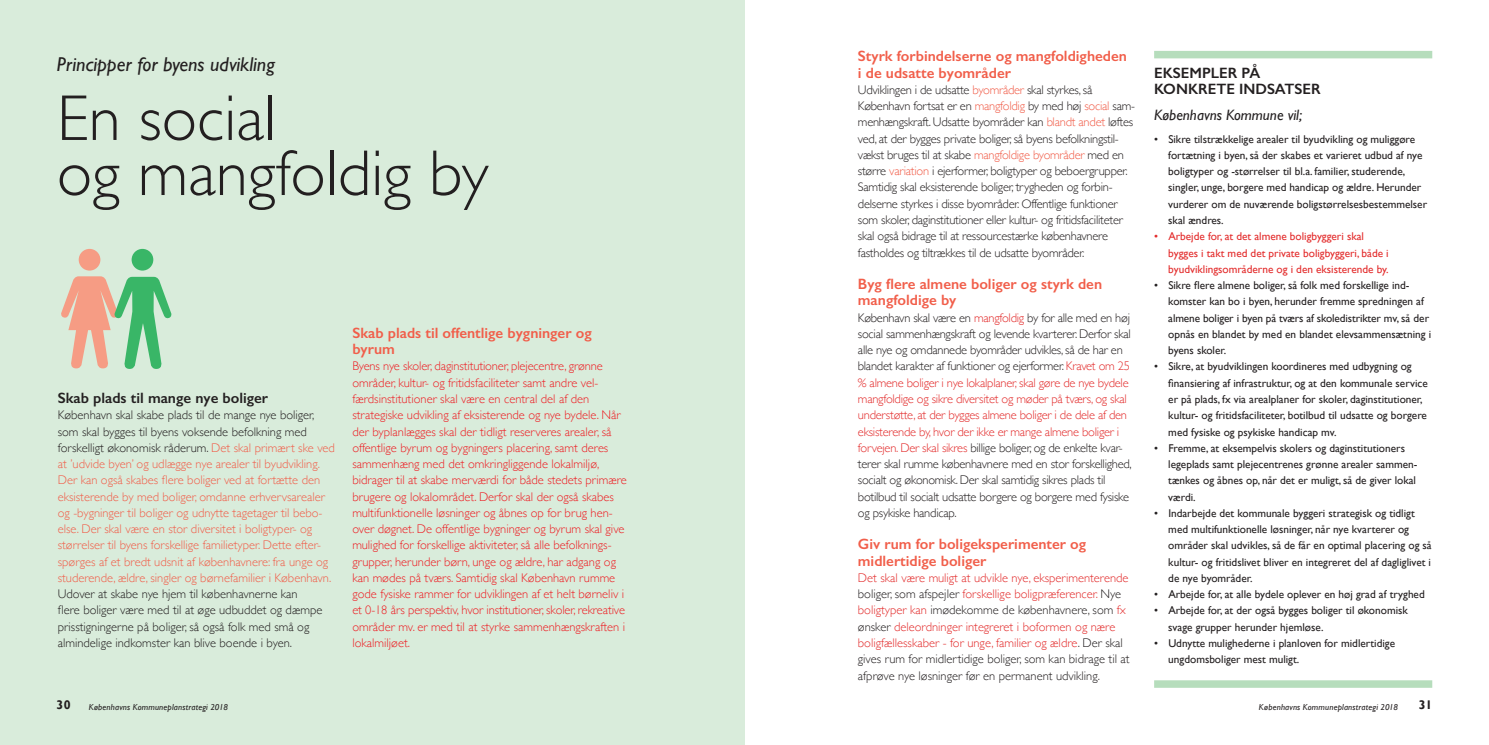
<style>
.page{position:relative;width:1489px;height:745px;background:#fff}
.page>*{position:absolute;margin:0;border:0;box-sizing:border-box;transform-origin:0 0}
.t1{font:300 65px/55px "Gill Sans";color:#231f20}
.t2{font:italic 20px "Gill Sans";color:#231f20}
.t3{font:600 15px/16.2px "Gill Sans";color:#f15e4a}
.t4{font:600 15px/16.2px "Gill Sans";color:#231f20}
.t5{font:italic 15px "Gill Sans";color:#231f20}
.t6{font:300 12.5px/16.2px "Gill Sans";letter-spacing:-.02em;color:#231f20}
.t7{font:300 12.5px/16.2px "Gill Sans";color:#ee1d23}
.t8{font:300 12.5px/16.2px "Gill Sans";color:#f15e4a}
.t9{font:300 12.5px/16.2px "Gill Sans";color:#e32c2c}
.t10{font:300 12.5px/16.2px "Gill Sans";color:#231f20}
.t11{font:700 12.5px "Gill Sans";color:#231f20}
.t12{font:11.25px/16.2px "Gill Sans";color:#231f20}
.t13{font:11.25px/16.2px "Gill Sans";color:#e32c2c}
.t14{font:italic 8.75px "Gill Sans";letter-spacing:.02em;color:#231f20}
.s1{color:#231f20}
.s2{color:#f15e4a}
.s3{color:#e32c2c}
</style>
<div class="page">
<div style="left:0;top:0;width:744px;height:744px;background:#d9ecdb"></div>
<div style="left:79px;top:249px;width:21px;height:21px;background:#f69c84;border-radius:50%"></div>
<svg style="left:61px;top:276px;width:111px;height:93px"></svg>
<div style="left:132px;top:249px;width:21px;height:21px;background:#39b667;border-radius:50%"></div>
<div style="left:1154px;top:51px;width:277px;height:7px;background:#b6ddbc"></div>
<svg style="left:1154px;top:680px;width:277px;height:7px;background:#b9debe"></svg>
<h2 class="t2" style="left:57px;top:56px;width:219px">Principper for byens udvikling</h2>
<h1 class="t1" style="left:57px;top:95px;width:433px">En social<br>og mangfoldig by</h1>
<h3 class="t4" style="left:58px;top:389px;width:212px">Skab plads til mange nye boliger</h3>
<p class="t8" style="left:58px;top:407px;width:279px"><span class="s1">København skal skabe plads til de mange nye boliger, som skal bygges til byens voksende befolkning med forskelligt økonomisk råderum.</span> Det skal primært ske ved at ’udvide byen’ og udlægge nye arealer til byudvikling.<br>Der kan også skabes flere boliger ved at fortætte den eksisterende by med boliger, omdanne erhvervsarealer og -bygninger til boliger og udnytte tagetager til bebo&shy;else. Der skal være en stor diversitet i boligtyper- og størrelser til byens forskellige familietyper. Dette efter&shy;spørges af et bredt udsnit af københavnere: fra unge og studerende, ældre, singler og børnefamilier i København.</p>
<p class="t10" style="left:58px;top:586px;width:266px">Udover at skabe nye hjem til københavnerne kan flere boliger være med til at øge udbuddet og dæmpe prisstigningerne på boliger, så også folk med små og almindelige indkomster kan blive boende i byen.</p>
<h3 class="t3" style="left:352px;top:324px;width:241px">Skab plads til offentlige bygninger og byrum</h3>
<p class="t7" style="left:352px;top:359px;width:276px">Byens nye skoler, daginstitutioner, plejecentre, grønne områder, kultur- og fritidsfaciliteter samt andre vel&shy;færdsinstitutioner skal være en central del af den strategiske udvikling af eksisterende og nye bydele. Når der byplanlægges skal der tidligt reserveres arealer, så offentlige byrum og bygningers placering, samt deres sammenhæng med det omkringliggende lokalmiljø, bidrager til at skabe merværdi for både stedets primære brugere og lokalområdet. Derfor skal der også skabes multifunktionelle løsninger og åbnes op for brug hen&shy;over døgnet. De offentlige bygninger og byrum skal give mulighed for forskellige aktiviteter, så alle befolknings&shy;grupper, herunder børn, unge og ældre, har adgang og kan mødes på tværs. Samtidig skal København rumme gode fysiske rammer for udviklingen af et helt børneliv i et 0-18 års perspektiv, hvor institutioner, skoler, rekreative områder mv. er med til at styrke sammenhængskraften i lokalmiljøet.</p>
<h3 class="t3" style="left:857px;top:48px;width:270px">Styrk forbindelserne og mangfoldigheden i de udsatte byområder</h3>
<p class="t6" style="left:857px;top:82px;width:279px">Udviklingen i de udsatte <span class="s2">byområder</span> skal styrkes, så København fortsat er en <span class="s2">mangfoldig</span> by med høj <span class="s2">social</span> sam&shy;menhængskraft. Udsatte byområder kan <span class="s2">blandt andet</span> løftes ved, at der bygges private boliger, så byens befolkningstil&shy;vækst bruges til at skabe <span class="s2">mangfoldige byområder</span> med en større <span class="s2">variation</span> i ejerformer, boligtyper og beboergrupper.<br>Samtidig skal eksisterende boliger, trygheden og forbin&shy;delserne styrkes i disse byområder. Offentlige funktioner som skoler, daginstitutioner eller kultur- og fritidsfaciliteter skal også bidrage til at ressourcestærke københavnere fastholdes og tiltrækkes til de udsatte byområder.</p>
<h3 class="t3" style="left:857px;top:275px;width:246px">Byg flere almene boliger og styrk den mangfoldige by</h3>
<p class="t6" style="left:857px;top:310px;width:275px">København skal være en <span class="s3">mangfoldig</span> by for alle med en høj social sammenhængskraft og levende kvarterer. Derfor skal alle nye og omdannede byområder udvikles, så de har en blandet karakter af funktioner og ejerformer. <span class="s3">Kravet om 25 % almene boliger i nye lokalplaner, skal gøre de nye bydele mangfoldige og sikre diversitet og møder på tværs, og skal understøtte, at der bygges almene boliger i de dele af den eksisterende by, hvor der ikke er mange almene boliger i forvejen. Der skal sikres</span> billige boliger, og de enkelte kvar&shy;terer skal rumme københavnere med en stor forskellighed, socialt og økonomisk. Der skal samtidig sikres plads til botilbud til socialt udsatte borgere og borgere med fysiske og psykiske handicap.</p>
<h3 class="t3" style="left:857px;top:535px;width:230px">Giv rum for boligeksperimenter og midlertidige boliger</h3>
<p class="t9" style="left:857px;top:570px;width:273px">Det skal være muligt at udvikle nye, eksperimenterende <span class="s1">boliger, som afspejler</span> forskellige boligpræferencer. <span class="s1">Nye </span>boligtyper kan <span class="s1">imødekomme de københavnere, som</span> fx <span class="s1">ønsker</span> deleordninger integreret i boformen og nære boligfællesskaber - for unge, familier og ældre<span class="s1">. Der skal gives rum for midlertidige boliger, som kan bidrage til at afprøve nye løsninger før en permanent udvikling.</span></p>
<h3 class="t4" style="left:1154px;top:64px;width:168px">EKSEMPLER PÅ<br>KONKRETE INDSATSER</h3>
<h3 class="t5" style="left:1154px;top:109px;width:149px">Københavns Kommune vil;</h3>
<p class="t12" style="left:1168px;top:131px;width:260px;text-indent:-14px">• Sikre tilstrækkelige arealer til byudvikling og muliggøre fortætning i byen, så der skabes et varieret udbud af nye boligtyper og -størrelser til bl.a. familier, studerende, singler, unge, borgere med handicap og ældre. Herunder vurderer om de nuværende boligstørrelsesbestemmelser skal ændres.</p>
<p class="t13" style="left:1168px;top:229px;width:222px;text-indent:-14px">• Arbejde for, at det almene boligbyggeri skal bygges i takt med det private boligbyggeri, både i byudviklingsområderne og i den eksisterende by.</p>
<p class="t12" style="left:1168px;top:277px;width:264px;text-indent:-14px">• Sikre flere almene boliger, så folk med forskellige ind&shy;komster kan bo i byen, herunder fremme spredningen af almene boliger i byen på tværs af skoledistrikter mv, så der opnås en blandet by med en blandet elevsammensætning i byens skoler.</p>
<p class="t12" style="left:1168px;top:359px;width:261px;text-indent:-14px">• Sikre, at byudviklingen koordineres med udbygning og finansiering af infrastruktur, og at den kommunale service er på plads, fx via arealplaner for skoler, daginstitutioner, kultur- og fritidsfaciliteter, botilbud til udsatte og borgere med fysiske og psykiske handicap mv.</p>
<p class="t12" style="left:1168px;top:440px;width:250px;text-indent:-14px">• Fremme, at eksempelvis skolers og daginstitutioners legeplads samt plejecentrenes grønne arealer sammen&shy;tænkes og åbnes op, når det er muligt, så de giver lokal værdi.</p>
<p class="t12" style="left:1168px;top:505px;width:265px;text-indent:-14px">• Indarbejde det kommunale byggeri strategisk og tidligt med multifunktionelle løsninger, når nye kvarterer og områder skal udvikles, så de får en optimal placering og så kultur- og fritidslivet bliver en integreret del af dagliglivet i de nye byområder.</p>
<p class="t12" style="left:1154px;top:586px;width:272px">• Arbejde for, at alle bydele oplever en høj grad af tryghed</p>
<p class="t12" style="left:1168px;top:603px;width:241px;text-indent:-14px">• Arbejde for, at der også bygges boliger til økonomisk svage grupper herunder hjemløse.</p>
<p class="t12" style="left:1168px;top:635px;width:228px;text-indent:-14px">• Udnytte mulighederne i planloven for midlertidige ungdomsboliger mest muligt.</p>
<p class="t11" style="left:57px;top:696px;width:16px">30</p>
<p class="t14" style="left:89px;top:703px;width:141px">Københavns Kommuneplanstrategi 2018</p>
<p class="t14" style="left:1258px;top:703px;width:141px">Københavns Kommuneplanstrategi 2018</p>
<p class="t11" style="left:1418px;top:696px;width:15px">31</p>
</div>
